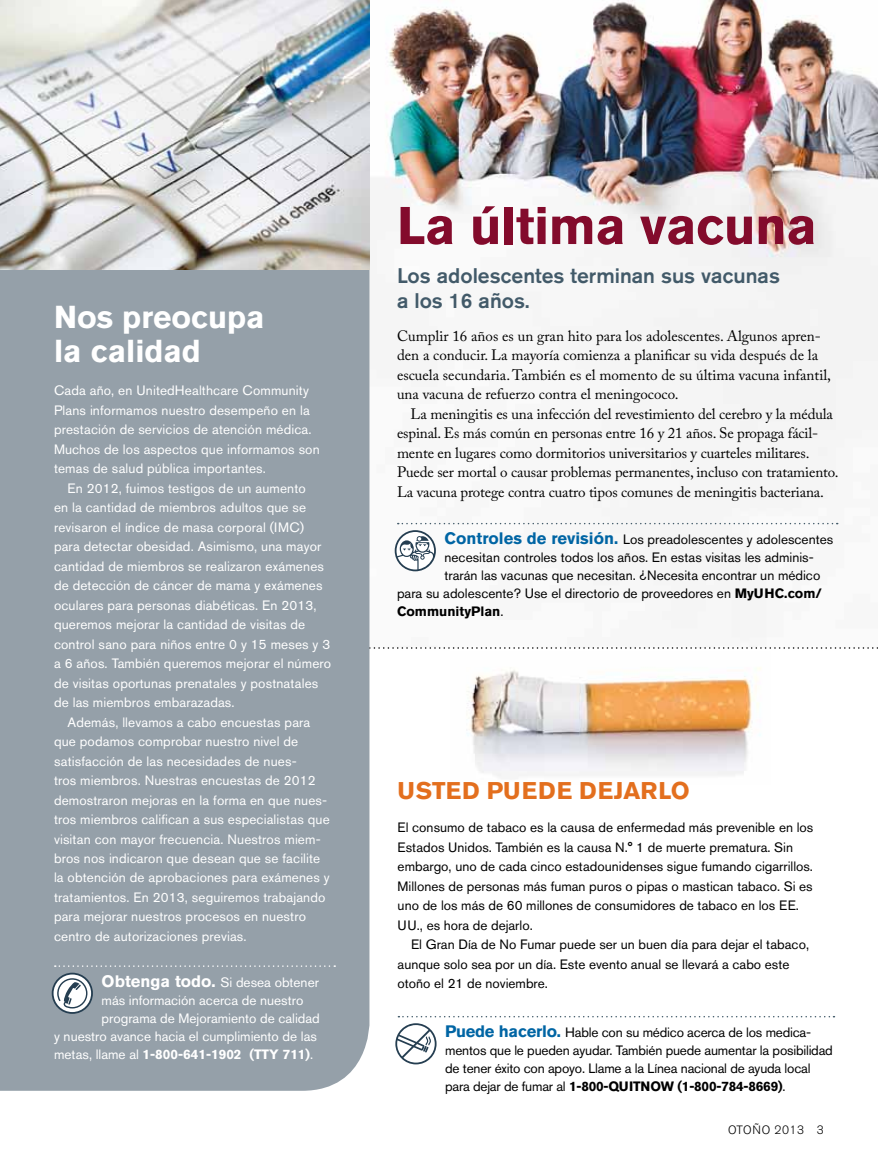
<style>
.page{position:relative;width:878px;height:1161px;background:#fff}
.page>*{position:absolute;margin:0;border:0;box-sizing:border-box;transform-origin:0 0}
.t1{font:700 52.5px "Akzidenz Grotesk BE";letter-spacing:-.01em;color:#830b2c}
.t2{font:700 31.5px/34.5px "Akzidenz Grotesk BE";color:#fff}
.t3{font:700 24px "Akzidenz Grotesk BE";letter-spacing:.04em;color:#e36f1e}
.t4{font:500 21px/25.2px "Akzidenz Grotesk BE";color:#425a69}
.t5{font:15px/19.5px "Adobe Caslon Pro";letter-spacing:-.01em;color:#000}
.t6{font:13.5px/19.5px "Akzidenz Grotesk BE";letter-spacing:.01em;color:#fff}
.t7{font:13.5px/19.5px "Akzidenz Grotesk BE";color:#000}
.t8{font:700 13.5px "Akzidenz Grotesk BE";color:#fff}
.t9{font:700 13.5px "Akzidenz Grotesk BE";color:#000}
.t10{font:300 12px "Akzidenz Grotesk BE";letter-spacing:.04em;color:#000}
.s1{font-weight:700;font-size:16.5px}
.s2{font-weight:400}
.s3{font-weight:700;font-size:16.5px;color:#0065a4}
.s4{font-weight:700}
</style>
<div class="page">
<img style="left:369px;top:0;width:509px;height:647px">
<svg style="left:369px;top:647px;width:509px;height:2px"></svg>
<img style="left:467px;top:667px;width:294px;height:110px">
<div style="left:0;top:270px;width:369px;height:821px;background:#95a0a9"></div>
<img style="left:0;top:0;width:369px;height:270px">
<svg style="left:55px;top:965px;width:280px;height:2px"></svg>
<svg style="left:52px;top:973px;width:41px;height:41px"></svg>
<svg style="left:398px;top:523px;width:439px;height:1px"></svg>
<svg style="left:394px;top:530px;width:42px;height:41px"></svg>
<svg style="left:398px;top:1016px;width:436px;height:1px"></svg>
<svg style="left:395px;top:1023px;width:41px;height:41px"></svg>
<h2 class="t2" style="left:54px;top:299px;width:212px">Nos preocupa la calidad</h2>
<p class="t6" style="left:54px;top:381px;width:267px">Cada año, en UnitedHealthcare Community Plans informamos nuestro desempeño en la prestación de servicios de atención médica.<br>Muchos de los aspectos que informamos son temas de salud pública importantes.</p>
<p class="t6" style="left:68px;top:478px;width:240px">En 2012, fuimos testigos de un aumento</p>
<p class="t6" style="left:54px;top:498px;width:254px">en la cantidad de miembros adultos que se</p>
<p class="t6" style="left:54px;top:517px;width:251px">revisaron el índice de masa corporal (IMC)</p>
<p class="t6" style="left:54px;top:537px;width:269px">para detectar obesidad. Asimismo, una mayor</p>
<p class="t6" style="left:54px;top:556px;width:271px">cantidad de miembros se realizaron exámenes</p>
<p class="t6" style="left:54px;top:576px;width:270px">de detección de cáncer de mama y exámenes</p>
<p class="t6" style="left:54px;top:595px;width:264px">oculares para personas diabéticas. En 2013,</p>
<p class="t6" style="left:54px;top:615px;width:253px">queremos mejorar la cantidad de visitas de</p>
<p class="t6" style="left:54px;top:634px;width:278px">control sano para niños entre 0 y 15 meses y 3</p>
<p class="t6" style="left:54px;top:654px;width:279px">a 6 años. También queremos mejorar el número</p>
<p class="t6" style="left:54px;top:673px;width:266px">de visitas oportunas prenatales y postnatales</p>
<p class="t6" style="left:54px;top:693px;width:182px">de las miembros embarazadas.</p>
<p class="t6" style="left:68px;top:712px;width:244px">Además, llevamos a cabo encuestas para</p>
<p class="t6" style="left:54px;top:731px;width:246px">que podamos comprobar nuestro nivel de</p>
<p class="t6" style="left:54px;top:751px;width:244px">satisfacción de las necesidades de nues-</p>
<p class="t6" style="left:54px;top:770px;width:263px">tros miembros. Nuestras encuestas de 2012</p>
<p class="t6" style="left:54px;top:790px;width:274px">demostraron mejoras en la forma en que nues-</p>
<p class="t6" style="left:54px;top:809px;width:277px">tros miembros califican a sus especialistas que</p>
<p class="t6" style="left:54px;top:829px;width:268px">visitan con mayor frecuencia. Nuestros miem-</p>
<p class="t6" style="left:54px;top:848px;width:268px">bros nos indicaron que desean que se facilite</p>
<p class="t6" style="left:54px;top:868px;width:277px">la obtención de aprobaciones para exámenes y</p>
<p class="t6" style="left:54px;top:887px;width:273px">tratamientos. En 2013, seguiremos trabajando</p>
<p class="t6" style="left:54px;top:907px;width:253px">para mejorar nuestros procesos en nuestro</p>
<p class="t6" style="left:54px;top:926px;width:194px">centro de autorizaciones previas.</p>
<p class="t6" style="left:102px;top:972px;width:219px"><span class="s1">Obtenga todo.</span> Si desea obtener</p>
<p class="t6" style="left:102px;top:990px;width:203px">más información acerca de nuestro</p>
<p class="t6" style="left:102px;top:1008px;width:220px">programa de Mejoramiento de calidad</p>
<p class="t6" style="left:54px;top:1026px;width:264px">y nuestro avance hacia el cumplimiento de las</p>
<p class="t8" style="left:54px;top:1046px;width:261px"><span class="s2">metas, llame al</span> 1-800-641-1902 (TTY 711)<span class="s2">.</span></p>
<h1 class="t1" style="left:397px;top:195px;width:421px">La última vacuna</h1>
<h3 class="t4" style="left:397px;top:262px;width:384px">Los adolescentes terminan sus vacunas a los 16 años.</h3>
<p class="t5" style="left:397px;top:326px;width:435px">Cumplir 16 años es un gran hito para los adolescentes. Algunos apren&shy;den a conducir. La mayoría comienza a planificar su vida después de la escuela secundaria. También es el momento de su última vacuna infantil, una vacuna de refuerzo contra el meningococo.</p>
<p class="t5" style="left:397px;top:404px;width:443px;text-indent:14px">La meningitis es una infección del revestimiento del cerebro y la médula espinal. Es más común en personas entre 16 y 21 años. Se propaga fácil&shy;mente en lugares como dormitorios universitarios y cuarteles militares.<br>Puede ser mortal o causar problemas permanentes, incluso con tratamiento.<br>La vacuna protege contra cuatro tipos comunes de meningitis bacteriana.</p>
<p class="t7" style="left:444px;top:529px;width:390px"><span class="s3">Controles de revisión.</span> Los preadolescentes y adolescentes</p>
<p class="t7" style="left:444px;top:547px;width:371px">necesitan controles todos los años. En estas visitas les adminis-</p>
<p class="t7" style="left:444px;top:565px;width:377px">trarán las vacunas que necesitan. ¿Necesita encontrar un médico</p>
<p class="t7" style="left:397px;top:583px;width:426px">para su adolescente? Use el directorio de proveedores en <span class="s4">MyUH C.com/</span></p>
<p class="t9" style="left:397px;top:603px;width:108px">CommunityPlan<span class="s2">.</span></p>
<h3 class="t3" style="left:397px;top:777px;width:232px">Usted puede dejarlo</h3>
<p class="t7" style="left:397px;top:818px;width:417px">El consumo de tabaco es la causa de enfermedad más prevenible en los Estados Unidos. También es la causa N.° 1 de muerte prematura. Sin embargo, uno de cada cinco estadounidenses sigue fumando cigarrillos.<br>Millones de personas más fuman puros o pipas o mastican tabaco. Si es uno de los más de 60 millones de consumidores de tabaco en los EE.<br>UU., es hora de dejarlo.</p>
<p class="t7" style="left:397px;top:935px;width:413px;text-indent:14px">El Gran Día de No Fumar puede ser un buen día para dejar el tabaco, aunque solo sea por un día. Este evento anual se llevará a cabo este otoño el 21 de noviembre.</p>
<p class="t7" style="left:445px;top:1023px;width:389px;line-height:18px"><span class="s3">Puede hacerlo.</span> Hable con su médico acerca de los medica&shy;mentos que le pueden ayudar. También puede aumentar la posibilidad de tener éxito con apoyo. Llame a la Línea nacional de ayuda local para dejar de fumar al <span class="s4">1-800-QU ITN OW (1-800-784-8669)</span>.</p>
<p class="t10" style="left:728px;top:1123px;width:97px">Otoño 2013 3</p>
</div>
